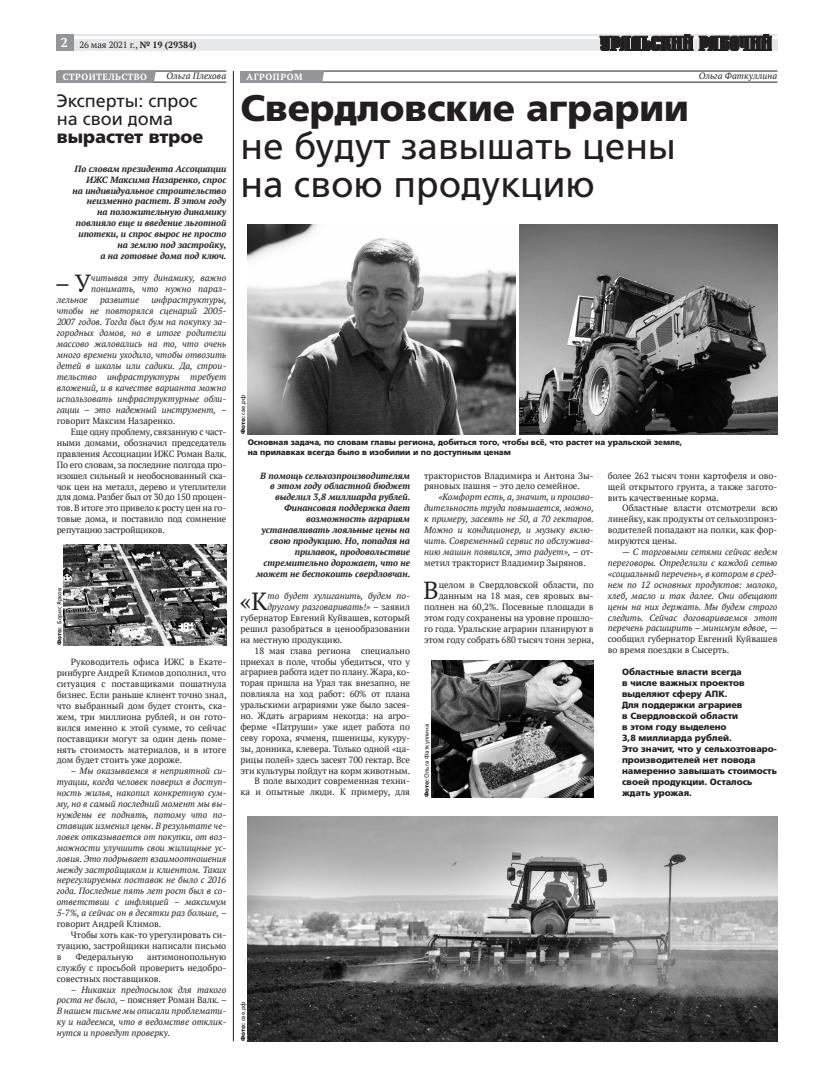
<style>
.page{position:relative;width:820px;height:1078px;background:#fff}
.page>*{position:absolute;margin:0;border:0;box-sizing:border-box;transform-origin:0 0}
.Подзаголовок{font:37px/38px "AG Foreigner C";color:#231f20}
.Основной_текст{font:24.7px "PT Serif";color:#231f20}
.Маленький_Заголовок{font:18px/18px "AG Foreigner C";color:#231f20}
.Вводка{font:9px/10.9px "PT Serif";color:#231f20;text-align:justify}
.Вводка-2{font:italic 9px/10.9px "PT Serif";color:#231f20;text-align:justify}
.Основной_текст-2{font:italic 9px/11px "PT Serif";color:#231f20}
.Вводка-3{font:italic 700 9px/10.9px "PT Serif";color:#231f20;text-align:right}
.t1{font:700 9px/11px "AG Foreigner C";color:#231f20}
.Основной_текст-3{font:9px "PT Serif";color:#231f20}
.Рубрика{font:700 9px "PT Serif";letter-spacing:.05em;color:#fff}
.Рубрика-2{font:700 9px "PT Serif";letter-spacing:.07em;color:#fff}
.Фото_подпись{font:700 8px/10px "AG Foreigner C";color:#231f20}
.Фото_Автор{font:6px "AG Foreigner C";color:#231f20}
.s1{font-family:"Baltica C";font-weight:700;font-size:13.6px;color:#fff}
.s2{font-weight:700}
.s3{font-style:normal}
</style>
<div class="page">
<hr style="left:57px;top:34px;width:720px;height:2px;background:#e6e7e9">
<div style="left:57px;top:40px;width:720px;height:11px;background:#e6e7e9"></div>
<svg style="left:599px;top:34px;width:172px;height:17px;background:#4a4748"></svg>
<div style="left:57px;top:34px;width:17px;height:17px;background:#939598"></div>
<hr style="left:233px;top:71px;width:1px;height:969px;background:#231f20">
<hr style="left:58px;top:71px;width:168px;height:1px;background:#231f20">
<hr style="left:57px;top:82px;width:169px;height:1px;background:#231f20">
<div style="left:57px;top:71px;width:95px;height:11px;background:#939598"></div>
<svg style="left:152px;top:71px;width:4px;height:11px"></svg>
<hr style="left:291px;top:82px;width:486px;height:1px;background:#231f20">
<hr style="left:292px;top:71px;width:485px;height:1px;background:#231f20">
<div style="left:240px;top:71px;width:80px;height:11px;background:#939598"></div>
<svg style="left:320px;top:71px;width:4px;height:11px"></svg>
<img style="left:431px;top:660px;width:162px;height:137px">
<img style="left:247px;top:816px;width:530px;height:224px">
<img style="left:247px;top:225px;width:268px;height:209px">
<img style="left:519px;top:225px;width:258px;height:209px">
<img style="left:63px;top:544px;width:163px;height:101px">
<p class="Вводка" style="left:61px;top:39px;width:137px"><span class="s1">2</span> 26 мая 2021 г., <span class="s2">№ 19 (29384)</span></p>
<p class="Основной_текст-2" style="left:166px;top:70px;width:61px">Ольга Плехова</p>
<p class="Рубрика" style="left:63px;top:71px;width:86px">СТРОИТЕЛЬСТВО</p>
<p class="Маленький_Заголовок" style="left:57px;top:91px;width:148px">Эксперты: спрос на свои дома <span class="s2">вырастет втрое</span></p>
<p class="Вводка-3" style="left:72px;top:163px;width:155px">По словам президента Ассоциации<br>ИЖС Максима Назаренко, спрос<br>на индивидуальное строительство неизменно растет. В этом году<br>на положительную динамику повлияло еще и введение льготной ипотеки, и спрос вырос не просто на землю под застройку,</p>
<p class="Вводка-3" style="left:100px;top:250px;width:128px">а на готовые дома под ключ.</p>
<p class="Основной_текст" style="left:55px;top:267px;width:38px">– У</p>
<p class="Основной_текст-2" style="left:91px;top:272px;width:136px">читывая эту динамику, важно понимать, что нужно парал-</p>
<p class="Основной_текст-2" style="left:57px;top:294px;width:32px">лельное</p>
<p class="Основной_текст-2" style="left:100px;top:294px;width:41px">развитие</p>
<p class="Основной_текст-2" style="left:57px;top:294px;width:171px;text-align:justify;text-indent:95px">инфраструктуры, чтобы не повторялся сценарий 2005- 2007 годов. Тогда был бум на покупку за&shy;городных домов, но в итоге родители массово жаловались на то, что очень много времени уходило, чтобы отвозить детей в школы или садики. Да, строи&shy;тельство инфраструктуры требует вложений, и в качестве варианта можно использовать инфраструктурные обли&shy;гации – это надежный инструмент, <span class="s3">– говорит Максим Назаренко.</span></p>
<p class="Вводка" style="left:57px;top:426px;width:171px;text-indent:14px">Еще одну проблему, связанную с част&shy;ными домами, обозначил председатель правления Ассоциации ИЖС Роман Валк.<br>По его словам, за последние полгода про&shy;изошел сильный и необоснованный ска&shy;чок цен на металл, дерево и утеплители для дома. Разбег был от 30 до 150 процен&shy;тов. В итоге это привело к росту цен на го&shy;товые дома, и поставило под сомнение репутацию застройщиков.</p>
<p class="Фото_Автор" style="left:56px;top:645px;width:59px;rotate:-90deg"><span class="s2">Фото:</span> Борис Ярков</p>
<p class="Вводка" style="left:57px;top:656px;width:171px;text-indent:14px">Руководитель офиса ИЖС в Екате&shy;ринбурге Андрей Климов дополнил, что ситуация с поставщиками пошатнула бизнес. Если раньше клиент точно знал, что выбранный дом будет стоить, ска&shy;жем, три миллиона рублей, и он гото&shy;вился именно к этой сумме, то сейчас поставщики могут за один день поме&shy;нять стоимость материалов, и в итоге дом будет стоить уже дороже.</p>
<p class="Вводка-2" style="left:57px;top:765px;width:171px;text-indent:14px">– Мы оказываемся в неприятной си&shy;туации, когда человек поверил в доступ&shy;ность жилья, накопил конкретную сум&shy;му, но в самый последний момент мы вы&shy;нуждены ее поднять, потому что по&shy;ставщик изменил цены. В результате че&shy;ловек отказывается от покупки, от воз&shy;можности улучшить свои жилищные ус&shy;ловия. Это подрывает взаимоотношения между застройщиком и клиентом. Таких нерегулируемых поставок не было с 2016 года. Последние пять лет рост был в со&shy;ответствии с инфляцией – максимум 5-7%, а сейчас он в десятки раз больше, <span class="s3">– говорит Андрей Климов.</span></p>
<p class="Вводка" style="left:57px;top:929px;width:171px;text-indent:14px">Чтобы хоть как-то урегулировать си&shy;туацию, застройщики написали письмо в</p>
<p class="Вводка" style="left:76px;top:950px;width:59px">Федеральную</p>
<p class="Вводка" style="left:57px;top:950px;width:171px;text-indent:90px">антимонопольную службу с просьбой проверить недобро&shy;совестных поставщиков.</p>
<p class="Вводка-2" style="left:57px;top:983px;width:171px;text-indent:14px">– Никаких предпосылок для такого роста не было, <span class="s3">– поясняет Роман Валк. – </span>В нашем письме мы описали проблемати&shy;ку и надеемся, что в ведомстве отклик&shy;нутся и проведут проверку.</p>
<p class="Рубрика-2" style="left:246px;top:71px;width:57px">АГРОПРОМ</p>
<p class="Основной_текст-2" style="left:698px;top:70px;width:80px">Ольга Фаткуллина</p>
<p class="Подзаголовок" style="left:240px;top:90px;width:449px"><span class="s2">Свердловские аграрии </span>не будут завышать цены на свою продукцию</p>
<p class="Фото_Автор" style="left:239px;top:434px;width:41px;rotate:-90deg"><span class="s2">Фото:</span> све.рф</p>
<p class="Фото_подпись" style="left:247px;top:437px;width:436px">Основная задача, по словам главы региона, добиться того, чтобы всё, что растет на уральской земле, на прилавках всегда было в изобилии и по доступным ценам</p>
<p class="Вводка-3" style="left:256px;top:469px;width:156px">В помощь сельхозпроизводителям в этом году областной бюджет выделил 3,8 миллиарда рублей.<br>Финансовая поддержка дает возможность аграриям устанавливать лояльные цены на свою продукцию. Но, попадая на прилавок, продовольствие стремительно дорожает, что не может не беспокоить свердловчан.</p>
<p class="Основной_текст" style="left:240px;top:584px;width:29px">«К</p>
<p class="Основной_текст-2" style="left:267px;top:589px;width:144px">то будет хулиганить, будем по-</p>
<p class="Основной_текст-2" style="left:267px;top:600px;width:144px">другому разговаривать!» <span class="s3">– заявил</span></p>
<p class="Основной_текст-3" style="left:240px;top:611px;width:171px">губернатор Евгений Куйвашев, который</p>
<p class="Основной_текст-3" style="left:240px;top:622px;width:171px">решил разобраться в ценообразовании</p>
<p class="Основной_текст-3" style="left:240px;top:633px;width:103px">на местную продукцию.</p>
<p class="Вводка" style="left:240px;top:644px;width:171px;text-indent:14px">18 мая глава региона специально приехал в поле, чтобы убедиться, что у аграриев работа идет по плану. Жара, ко&shy;торая пришла на Урал так внезапно, не повлияла на ход работ: 60% от плана уральскими аграриями уже было засея&shy;но. Ждать аграриям некогда: на агро&shy;ферме «Патруши» уже идет работа по севу гороха, ячменя, пшеницы, кукуру&shy;зы, донника, клевера. Только одной «ца&shy;рицы полей» здесь засеят 700 гектар. Все эти культуры пойдут на корм животным.</p>
<p class="Вводка" style="left:240px;top:775px;width:171px;text-align:right">В поле выходит современная техни-<br>ка и опытные люди. К примеру, для</p>
<p class="Вводка" style="left:424px;top:469px;width:171px">трактористов Владимира и Антона Зы&shy;ряновых пашня – это дело семейное.</p>
<p class="Вводка-2" style="left:424px;top:491px;width:171px;text-indent:14px">«Комфорт есть, а, значит, и произво&shy;дительность труда повышается, можно, к примеру, засеять не 50, а 70 гектаров.<br>Можно и кондиционер, и музыку вклю&shy;чить. Современный сервис по обслужива&shy;нию машин появился, это радует», <span class="s3">– от&shy;метил тракторист Владимир Зырянов.</span></p>
<h2 class="Основной_текст" style="left:423px;top:574px;width:17px">В</h2>
<p class="Вводка" style="left:424px;top:579px;width:171px;text-align:right">целом в Свердловской области, по данным на 18 мая, сев яровых вы&shy;полнен на 60,2%. Посевные площади в этом году сохранены на уровне прошло&shy;го года. Уральские аграрии планируют в этом году собрать 680 тысяч тонн зерна,</p>
<p class="Фото_Автор" style="left:423px;top:797px;width:74px;rotate:-90deg"><span class="s2">Фото:</span> Ольга Фаткуллина</p>
<p class="Вводка" style="left:607px;top:469px;width:171px">более 262 тысяч тонн картофеля и ово&shy;щей открытого грунта, а также загото&shy;вить качественные корма.</p>
<p class="Вводка" style="left:607px;top:502px;width:171px;text-indent:14px">Областные власти отсмотрели всю линейку, как продукты от сельхозпроиз&shy;водителей попадают на полки, как фор&shy;мируются цены.</p>
<p class="Вводка-2" style="left:607px;top:546px;width:171px;text-indent:14px">— С торговыми сетями сейчас ведем переговоры. Определили с каждой сетью «социальный перечень», в котором в сред&shy;нем по 12 основных продуктов: молоко, хлеб, масло и так далее. Они обещают цены на них держать. Мы будем строго следить. Сейчас договариваемся этот перечень расширить – минимум вдвое, <span class="s3">— сообщил губернатор Евгений Куйвашев во время поездки в Сысерть.</span></p>
<p class="t1" style="left:621px;top:666px;width:156px">Областные власти всегда<br>в числе важных проектов выделяют сферу АПК.<br>Для поддержки аграриев<br>в Свердловской области<br>в этом году выделено<br>3,8 миллиарда рублей.<br>Это значит, что у сельхозтоваро&shy;производителей нет повода намеренно завышать стоимость своей продукции. Осталось</p>
<p class="t1" style="left:621px;top:787px;width:71px">ждать урожая.</p>
<p class="Фото_Автор" style="left:239px;top:1040px;width:41px;rotate:-90deg"><span class="s2">Фото:</span> све.рф</p>
</div>
